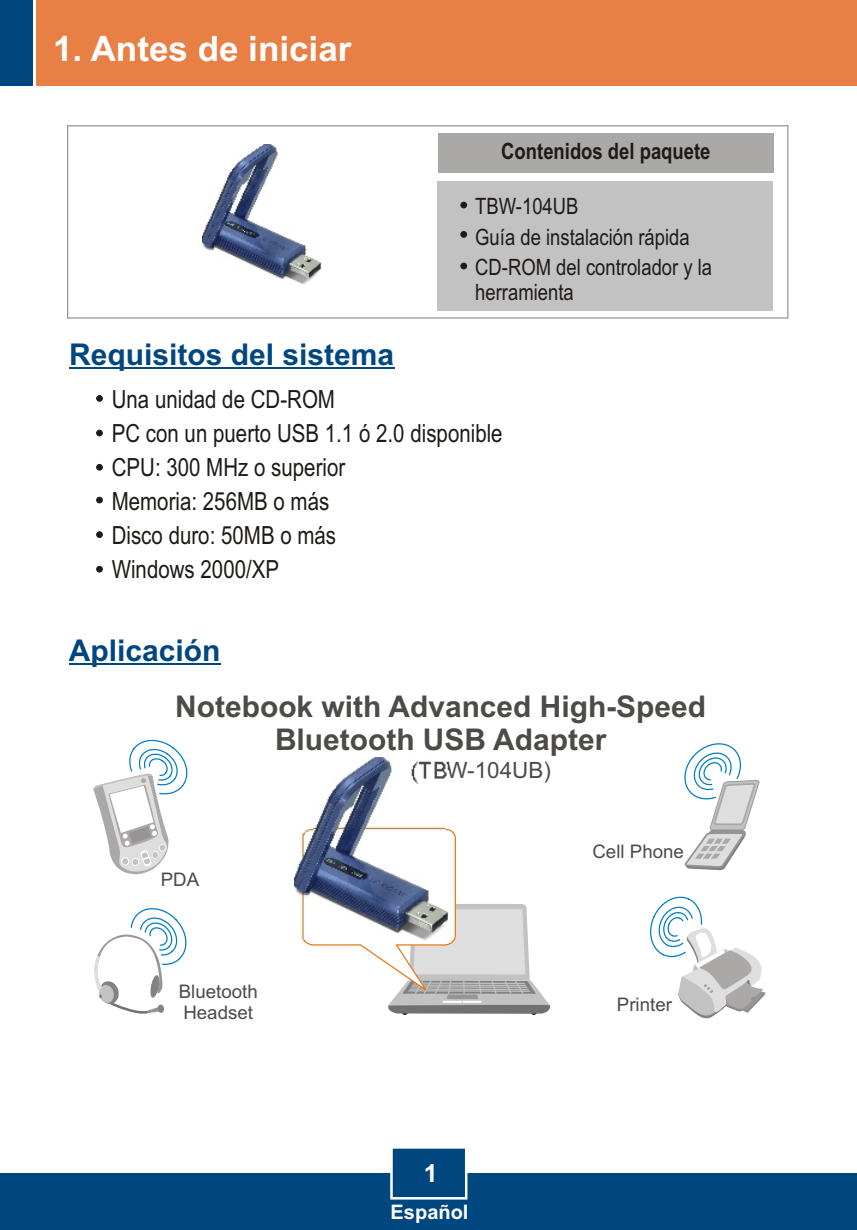
<style>
.page{position:relative;width:857px;height:1230px;background:#fff}
.page>*{position:absolute;margin:0;border:0;box-sizing:border-box;transform-origin:0 0}
.t1{font:700 35px "Arial";color:#fff}
.t2{font:700 30px/33.5px "Arial";color:#4d4a47;text-align:center}
.t3{font:700 30px "Arial";color:#004780}
.t4{font:25px/34px "Arial Narrow";color:#1f1a17}
.t5{font:700 25px "Arial";color:#fff}
.t6{font:22.5px/30.5px "Arial Narrow";color:#1f1a17}
.t7{font:700 22.5px "Arial Narrow";color:#1f1a17}
.t8{font:22.5px "Arial";color:#4d4a47}
.t9{font:700 20px "Arial";color:#fff}
.t10{font:18.75px/21px "Arial";color:#4d4a47}
</style>
<div class="page">
<div style="left:0;top:1172px;width:857px;height:57px;background:#004780"></div>
<div style="left:36px;top:0;width:821px;height:85px;background:#e88045"></div>
<div style="left:0;top:0;width:33px;height:85px;background:#004780"></div>
<svg style="left:389px;top:1148px;width:80px;height:52px"></svg>
<hr style="left:69px;top:367px;width:325px;height:2px;background:#004780">
<svg style="left:96px;top:395px;width:7px;height:6px"></svg>
<svg style="left:96px;top:430px;width:7px;height:6px"></svg>
<svg style="left:96px;top:464px;width:7px;height:6px"></svg>
<svg style="left:96px;top:497px;width:7px;height:6px"></svg>
<svg style="left:96px;top:531px;width:7px;height:6px"></svg>
<svg style="left:96px;top:566px;width:7px;height:6px"></svg>
<svg style="left:67px;top:125px;width:722px;height:194px"></svg>
<div style="left:437px;top:181px;width:336px;height:130px;background:#c2c2c2"></div>
<div style="left:438px;top:133px;width:335px;height:40px;background:#aba8a8"></div>
<svg style="left:460px;top:202px;width:7px;height:6px"></svg>
<svg style="left:460px;top:231px;width:7px;height:6px"></svg>
<svg style="left:460px;top:263px;width:7px;height:6px"></svg>
<img style="left:202px;top:144px;width:119px;height:142px">
<hr style="left:69px;top:663px;width:151px;height:2px;background:#004780">
<svg style="left:94px;top:908px;width:92px;height:106px"></svg>
<svg style="left:684px;top:743px;width:75px;height:127px"></svg>
<svg style="left:650px;top:896px;width:116px;height:123px"></svg>
<svg style="left:93px;top:739px;width:94px;height:135px"></svg>
<svg style="left:302px;top:828px;width:249px;height:186px"></svg>
<img style="left:294px;top:757px;width:154px;height:184px">
<h1 class="t1" style="left:53px;top:35px;width:300px">1. Antes de iniciar</h1>
<p class="t7" style="left:501px;top:143px;width:211px">Contenidos del paquete</p>
<p class="t6" style="left:475px;top:193px;width:216px">TBW-104UB<br>Guía de instalación rápida</p>
<p class="t6" style="left:475px;top:256px;width:238px;line-height:25.5px">CD-ROM del controlador y la herramienta</p>
<p class="t3" style="left:69px;top:343px;width:327px">Requisitos del sistema</p>
<p class="t4" style="left:112px;top:384px;width:392px">Una unidad de CD-ROM<br>PC con un puerto USB 1.1 ó 2.0 disponible<br>CPU: 300 MHz o superior<br>Memoria: 256MB o más<br>Disco duro: 50MB o más<br>Windows 2000/XP</p>
<p class="t3" style="left:69px;top:639px;width:153px">Aplicación</p>
<p class="t2" style="left:175px;top:692px;width:532px">Notebook with Advanced High-Speed<br>Bluetooth USB Adapter</p>
<p class="t10" style="left:161px;top:870px;width:40px">PDA</p>
<p class="t10" style="left:179px;top:982px;width:81px">Bluetooth<br>Headset</p>
<p class="t8" style="left:410px;top:761px;width:142px">(TBW-104UB)</p>
<p class="t10" style="left:592px;top:842px;width:93px">Cell Phone</p>
<p class="t10" style="left:617px;top:995px;width:57px">Printer</p>
<p class="t5" style="left:424px;top:1163px;width:15px">1</p>
<p class="t9" style="left:391px;top:1204px;width:79px">Español</p>
</div>
